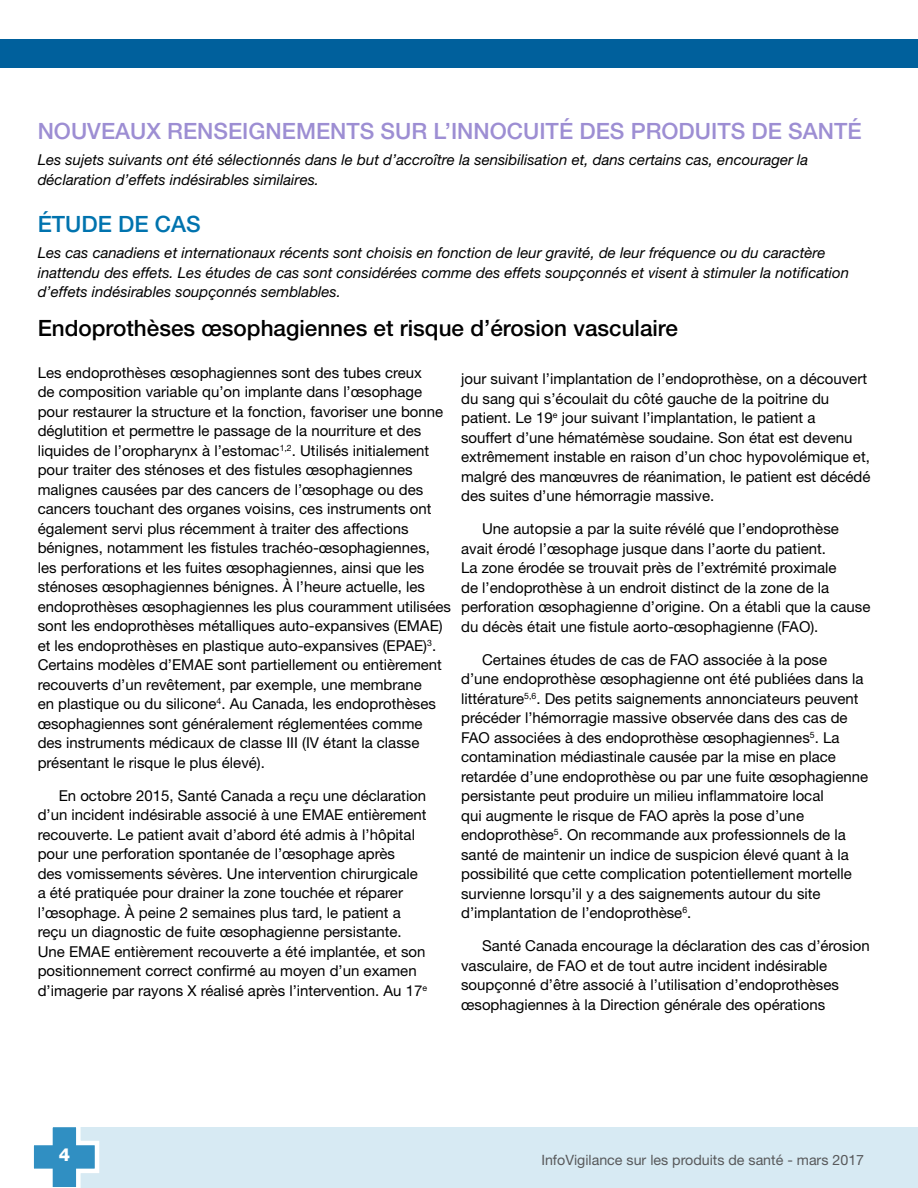
<style>
.page{position:relative;width:918px;height:1188px;background:#fff}
.page>*{position:absolute;margin:0;border:0;box-sizing:border-box;transform-origin:0 0}
.Text_-_Title_level_1{font:500 22.5px "Helvetica Neue LT Std";color:#9d8ed3}
.Text_-_Title_level_3{font:500 22.5px "Helvetica Neue LT Std";color:#000}
.Text_-_Title_level_1-2{font:500 22.5px "Helvetica Neue LT Std";color:#0073ae}
.t1{font:800 18px "Helvetica Neue LT Std";color:#fff}
.Text_-_Body{font:15px/19.5px "Helvetica Neue LT Std";color:#000}
.Text_-_Body_-_column{font:italic 15px/19.5px "Helvetica Neue LT Std";color:#000}
.t2{font:14.25px "Helvetica Neue LT Std";color:#58595b}
</style>
<div class="page">
<div style="left:64px;top:1127px;width:854px;height:61px;background:#d7eaf3"></div>
<svg style="left:33px;top:1127px;width:67px;height:61px"></svg>
<div style="left:0;top:39px;width:918px;height:29px;background:#00609c"></div>
<p class="Text_-_Title_level_1" style="left:38px;top:118px;width:825px">NOUVEAUX RENSEIGNEMENTS SUR L’INNOCUITÉ DES PRODUITS DE SANTÉ</p>
<p class="Text_-_Body_-_column" style="left:38px;top:150px;width:772px">Les sujets suivants ont été sélectionnés dans le but d’accroître la sensibilisation et, dans certains cas, encourager la déclaration d’effets indésirables similaires.</p>
<p class="Text_-_Title_level_1-2" style="left:38px;top:211px;width:164px">ÉTUDE DE CAS</p>
<p class="Text_-_Body_-_column" style="left:38px;top:243px;width:813px">Les cas canadiens et internationaux récents sont choisis en fonction de leur gravité, de leur fréquence ou du caractère inattendu des effets. Les études de cas sont considérées comme des effets soupçonnés et visent à stimuler la notification d’effets indésirables soupçonnés semblables.</p>
<p class="Text_-_Title_level_3" style="left:38px;top:315px;width:642px">Endoprothèses œsophagiennes et risque d’érosion vasculaire</p>
<p class="Text_-_Body" style="left:38px;top:363px;width:415px">Les endoprothèses œsophagiennes sont des tubes creux<br>de composition variable qu’on implante dans l’œsophage pour restaurer la structure et la fonction, favoriser une bonne déglutition et permettre le passage de la nourriture et des liquides de l’oropharynx à l’estomac<sup>1,2</sup>. Utilisés initialement pour traiter des sténoses et des fistules œsophagiennes malignes causées par des cancers de l’œsophage ou des cancers touchant des organes voisins, ces instruments ont également servi plus récemment à traiter des affections bénignes, notamment les fistules trachéo-œsophagiennes, les perforations et les fuites œsophagiennes, ainsi que les sténoses œsophagiennes bénignes. À l’heure actuelle, les endoprothèses œsophagiennes les plus couramment utilisées sont les endoprothèses métalliques auto-expansives (EMAE) et les endoprothèses en plastique auto-expansives (EPAE)<sup>3</sup>.<br>Certains modèles d’EMAE sont partiellement ou entièrement recouverts d’un revêtement, par exemple, une membrane<br>en plastique ou du silicone<sup>4</sup>. Au Canada, les endoprothèses œsophagiennes sont généralement réglementées comme<br>des instruments médicaux de classe III (IV étant la classe présentant le risque le plus élevé).</p>
<p class="Text_-_Body" style="left:38px;top:786px;width:391px;text-indent:21px">En octobre 2015, Santé Canada a reçu une déclaration d’un incident indésirable associé à une EMAE entièrement recouverte. Le patient avait d’abord été admis à l’hôpital pour une perforation spontanée de l’œsophage après<br>des vomissements sévères. Une intervention chirurgicale a été pratiquée pour drainer la zone touchée et réparer l’œsophage. À peine 2 semaines plus tard, le patient a reçu un diagnostic de fuite œsophagienne persistante.<br>Une EMAE entièrement recouverte a été implantée, et son positionnement correct confirmé au moyen d’un examen d’imagerie par rayons X réalisé après l’intervention. Au 17<sup>e</sup></p>
<p class="Text_-_Body" style="left:461px;top:369px;width:411px">jour suivant l’implantation de l’endoprothèse, on a découvert du sang qui s’écoulait du côté gauche de la poitrine du patient. Le 19<sup>e</sup> jour suivant l’implantation, le patient a<br>souffert d’une hématémèse soudaine. Son état est devenu extrêmement instable en raison d’un choc hypovolémique et, malgré des manœuvres de réanimation, le patient est décédé des suites d’une hémorragie massive.</p>
<p class="Text_-_Body" style="left:461px;top:519px;width:411px;text-indent:21px">Une autopsie a par la suite révélé que l’endoprothèse avait érodé l’œsophage jusque dans l’aorte du patient.<br>La zone érodée se trouvait près de l’extrémité proximale<br>de l’endoprothèse à un endroit distinct de la zone de la perforation œsophagienne d’origine. On a établi que la cause du décès était une fistule aorto-œsophagienne (FAO).</p>
<p class="Text_-_Body" style="left:461px;top:650px;width:409px;text-indent:21px">Certaines études de cas de FAO associée à la pose d’une endoprothèse œsophagienne ont été publiées dans la littérature<sup>5,6</sup>. Des petits saignements annonciateurs peuvent précéder l’hémorragie massive observée dans des cas de FAO associées à des endoprothèse œsophagiennes<sup>5</sup>. La contamination médiastinale causée par la mise en place retardée d’une endoprothèse ou par une fuite œsophagienne persistante peut produire un milieu inflammatoire local<br>qui augmente le risque de FAO après la pose d’une endoprothèse<sup>5</sup>. On recommande aux professionnels de la santé de maintenir un indice de suspicion élevé quant à la possibilité que cette complication potentiellement mortelle survienne lorsqu’il y a des saignements autour du site d’implantation de l’endoprothèse<sup>6</sup>.</p>
<p class="Text_-_Body" style="left:461px;top:936px;width:410px;text-indent:21px">Santé Canada encourage la déclaration des cas d’érosion vasculaire, de FAO et de tout autre incident indésirable soupçonné d’être associé à l’utilisation d’endoprothèses œsophagiennes à la Direction générale des opérations</p>
<p class="t1" style="left:59px;top:1144px;width:13px">4</p>
<p class="t2" style="left:541px;top:1152px;width:324px">InfoVigilance sur les produits de santé - mars 2017</p>
</div>
